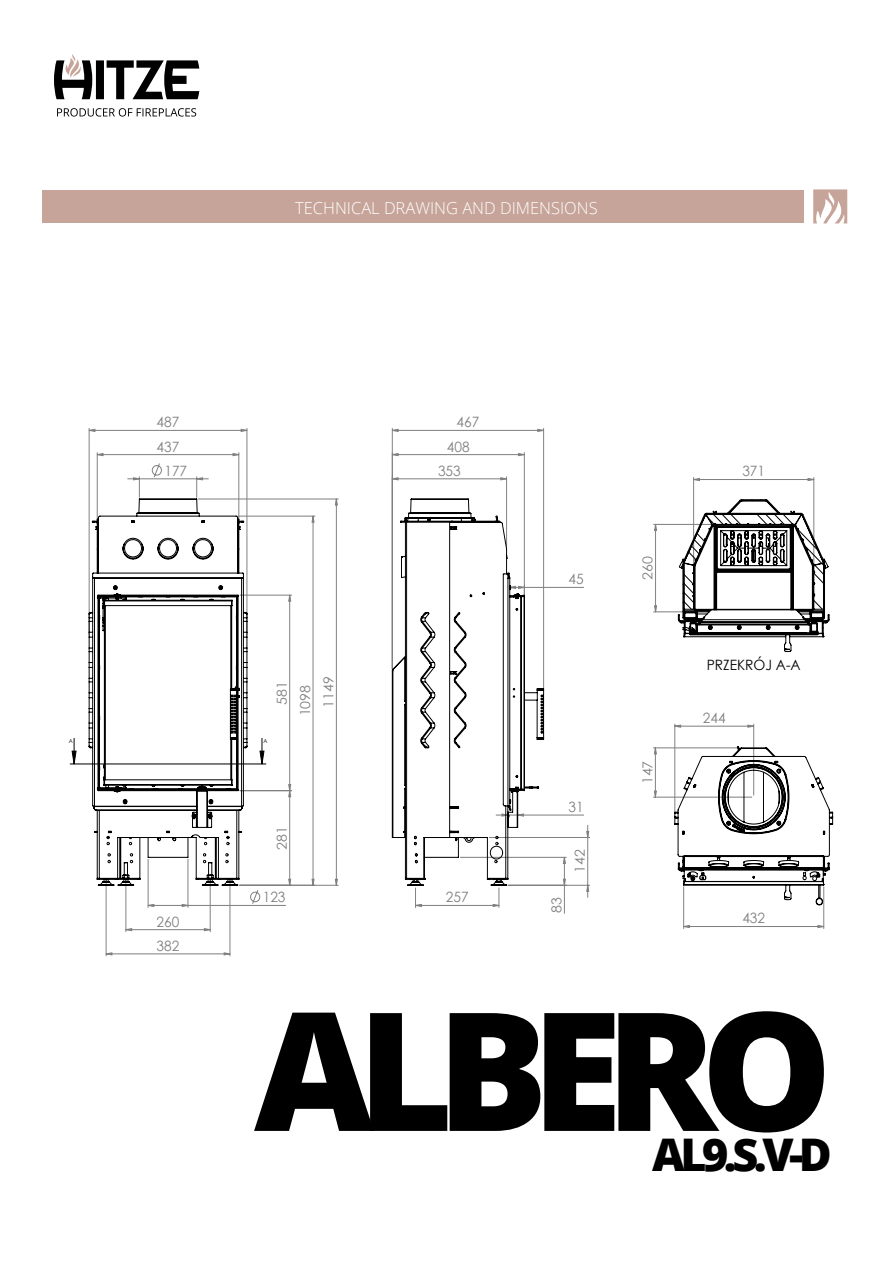
<style>
.page{position:relative;width:893px;height:1263px;background:#fff}
.page>*{position:absolute;margin:0;border:0;box-sizing:border-box;transform-origin:0 0}
.t1{font:800 165px "Open Sans";letter-spacing:-.1em;color:#000}
.t2{font:800 45px "Open Sans";color:#000}
.t3{font:300 16.5px "Open Sans";color:#fff}
.t4{font:14.25px/24.2px "Century Gothic";color:#808080;scale:.96 1}
.t5{font:14.25px "Century Gothic";color:#000;scale:.96 1}
.t6{font:13.65px "Century Gothic";color:#808080;scale:1.04 1}
.t7{font:5.7px "Century Gothic";color:#000;scale:.96 1}
</style>
<div class="page">
<div style="left:43px;top:190px;width:761px;height:33px;background:#c7a499"></div>
<svg style="left:813px;top:189px;width:34px;height:34px"></svg>
<hr style="left:70px;top:764px;width:196px;height:1px;background:#000">
<hr style="left:823px;top:887px;width:1px;height:41px;background:#808080">
<hr style="left:106px;top:883px;width:1px;height:73px;background:#808080">
<hr style="left:230px;top:883px;width:1px;height:73px;background:#808080">
<hr style="left:89px;top:428px;width:1px;height:207px;background:#808080">
<hr style="left:247px;top:428px;width:1px;height:207px;background:#808080">
<hr style="left:814px;top:477px;width:1px;height:87px;background:#808080">
<hr style="left:392px;top:428px;width:1px;height:241px;background:#808080">
<hr style="left:543px;top:428px;width:1px;height:260px;background:#808080">
<svg style="left:72px;top:738px;width:17px;height:26px"></svg>
<svg style="left:89px;top:429px;width:725px;height:526px"></svg>
<svg style="left:392px;top:429px;width:152px;height:51px"></svg>
<svg style="left:289px;top:516px;width:25px;height:369px"></svg>
<svg style="left:335px;top:499px;width:321px;height:392px"></svg>
<svg style="left:89px;top:499px;width:158px;height:386px"></svg>
<svg style="left:392px;top:499px;width:152px;height:386px"></svg>
<svg style="left:674px;top:746px;width:159px;height:159px"></svg>
<svg style="left:678px;top:499px;width:151px;height:153px"></svg>
<svg style="left:54px;top:54px;width:145px;height:45px"></svg>
<svg style="left:57px;top:108px;width:139px;height:9px"></svg>
<p class="t3" style="left:295px;top:197px;width:304px">TECHNICAL DRAWING AND DIMENSIONS</p>
<p class="t4" style="left:157px;top:410px;width:33px;text-align:center">487<br>437<br>177</p>
<p class="t6" style="left:272px;top:705px;width:24px;rotate:-90deg">581</p>
<p class="t6" style="left:296px;top:716px;width:32px;rotate:-90deg">1098</p>
<p class="t6" style="left:319px;top:708px;width:32px;rotate:-90deg">1149</p>
<p class="t7" style="left:69px;top:737px;width:6px">A</p>
<p class="t7" style="left:263px;top:737px;width:6px">A</p>
<p class="t6" style="left:272px;top:850px;width:24px;rotate:-90deg">281</p>
<p class="t4" style="left:157px;top:909px;width:25px">260<br>382</p>
<p class="t4" style="left:263px;top:885px;width:25px">123</p>
<p class="t4" style="left:457px;top:410px;width:25px">467</p>
<p class="t4" style="left:447px;top:434px;width:25px">408</p>
<p class="t4" style="left:438px;top:458px;width:25px">353</p>
<p class="t4" style="left:446px;top:885px;width:25px">257</p>
<p class="t4" style="left:568px;top:567px;width:17px">45</p>
<p class="t4" style="left:568px;top:794px;width:17px">31</p>
<p class="t6" style="left:547px;top:913px;width:17px;rotate:-90deg">83</p>
<p class="t6" style="left:570px;top:873px;width:24px;rotate:-90deg">142</p>
<p class="t6" style="left:638px;top:580px;width:24px;rotate:-90deg">260</p>
<p class="t6" style="left:638px;top:784px;width:24px;rotate:-90deg">147</p>
<p class="t4" style="left:742px;top:459px;width:25px">371</p>
<p class="t5" style="left:707px;top:655px;width:99px">PRZEKRÓJ A-A</p>
<p class="t4" style="left:703px;top:706px;width:25px">244</p>
<p class="t4" style="left:742px;top:906px;width:25px">432</p>
<h1 class="t1" style="left:254px;top:945px;width:580px">ALBERO</h1>
<h2 class="t2" style="left:652px;top:1121px;width:181px">AL9.S.V-D</h2>
</div>
